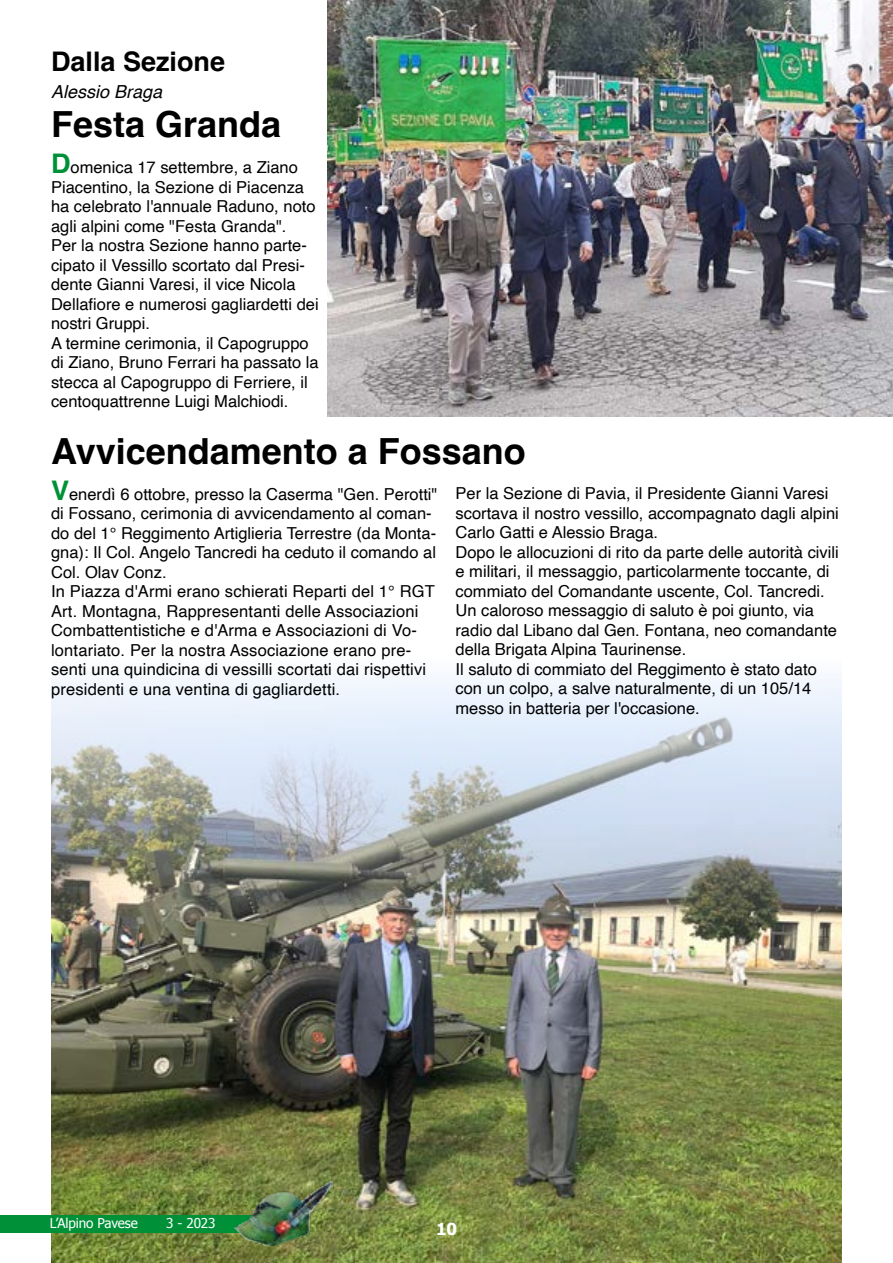
<style>
.page{position:relative;width:893px;height:1263px;background:#fff}
.page>*{position:absolute;margin:0;border:0;box-sizing:border-box;transform-origin:0 0}
.t1{font:700 36px "Helvetica";color:#000}
.t2{font:700 27px "Helvetica";color:#000}
.t3{font:italic 18px "Helvetica";color:#000}
.t4{font:16.5px/19.5px "Helvetica";color:#000}
.t5{font:700 16.5px "Tahoma";color:#fff}
.t6{font:13.5px "Tahoma";letter-spacing:-.01em;color:#fff}
.s1{font-weight:700;font-size:27px;color:#009037}
</style>
<div class="page">
<img style="left:51px;top:677px;width:791px;height:586px">
<div style="left:0;top:1216px;width:291px;height:17px;background:#009037"></div>
<img style="left:234px;top:1181px;width:99px;height:65px">
<img style="left:327px;top:0;width:566px;height:417px">
<h2 class="t2" style="left:51px;top:45px;width:176px">Dalla Sezione</h2>
<p class="t3" style="left:51px;top:78px;width:113px">Alessio Braga</p>
<h1 class="t1" style="left:51px;top:103px;width:232px">Festa Granda</h1>
<p class="t4" style="left:51px;top:158px;width:269px"><span class="s1">D</span>omenica 17 settembre, a Ziano Piacentino, la Sezione di Piacenza ha celebrato l'annuale Raduno, noto agli alpini come "Festa Granda".<br>Per la nostra Sezione hanno parte&shy;cipato il Vessillo scortato dal Presi&shy;dente Gianni Varesi, il vice Nicola Dellafiore e numerosi gagliardetti dei nostri Gruppi.<br>A termine cerimonia, il Capogruppo di Ziano, Bruno Ferrari ha passato la stecca al Capogruppo di Ferriere, il centoquattrenne Luigi Malchiodi.</p>
<h1 class="t1" style="left:51px;top:429px;width:476px">Avvicendamento a Fossano</h1>
<p class="t4" style="left:51px;top:485px;width:388px"><span class="s1">V</span>enerdì 6 ottobre, presso la Caserma "Gen. Perotti" di Fossano, cerimonia di avvicendamento al coman&shy;do del 1° Reggimento Artiglieria Terrestre (da Monta&shy;gna): Il Col. Angelo Tancredi ha ceduto il comando al Col. Olav Conz.<br>In Piazza d'Armi erano schierati Reparti del 1° RGT Art. Montagna, Rappresentanti delle Associazioni Combattentistiche e d'Arma e Associazioni di Vo&shy;lontariato. Per la nostra Associazione erano pre&shy;senti una quindicina di vessilli scortati dai rispettivi presidenti e una ventina di gagliardetti.</p>
<p class="t4" style="left:455px;top:484px;width:385px">Per la Sezione di Pavia, il Presidente Gianni Varesi scortava il nostro vessillo, accompagnato dagli alpini Carlo Gatti e Alessio Braga.<br>Dopo le allocuzioni di rito da parte delle autorità civili e militari, il messaggio, particolarmente toccante, di commiato del Comandante uscente, Col. Tancredi.<br>Un caloroso messaggio di saluto è poi giunto, via radio dal Libano dal Gen. Fontana, neo comandante della Brigata Alpina Taurinense.<br>Il saluto di commiato del Reggimento è stato dato con un colpo, a salve naturalmente, di un 105/14 messo in batteria per l'occasione.</p>
<p class="t6" style="left:50px;top:1214px;width:89px">L’Alpino Pavese</p>
<p class="t6" style="left:166px;top:1214px;width:51px">3 - 2023</p>
<p class="t5" style="left:436px;top:1217px;width:22px">10</p>
</div>
